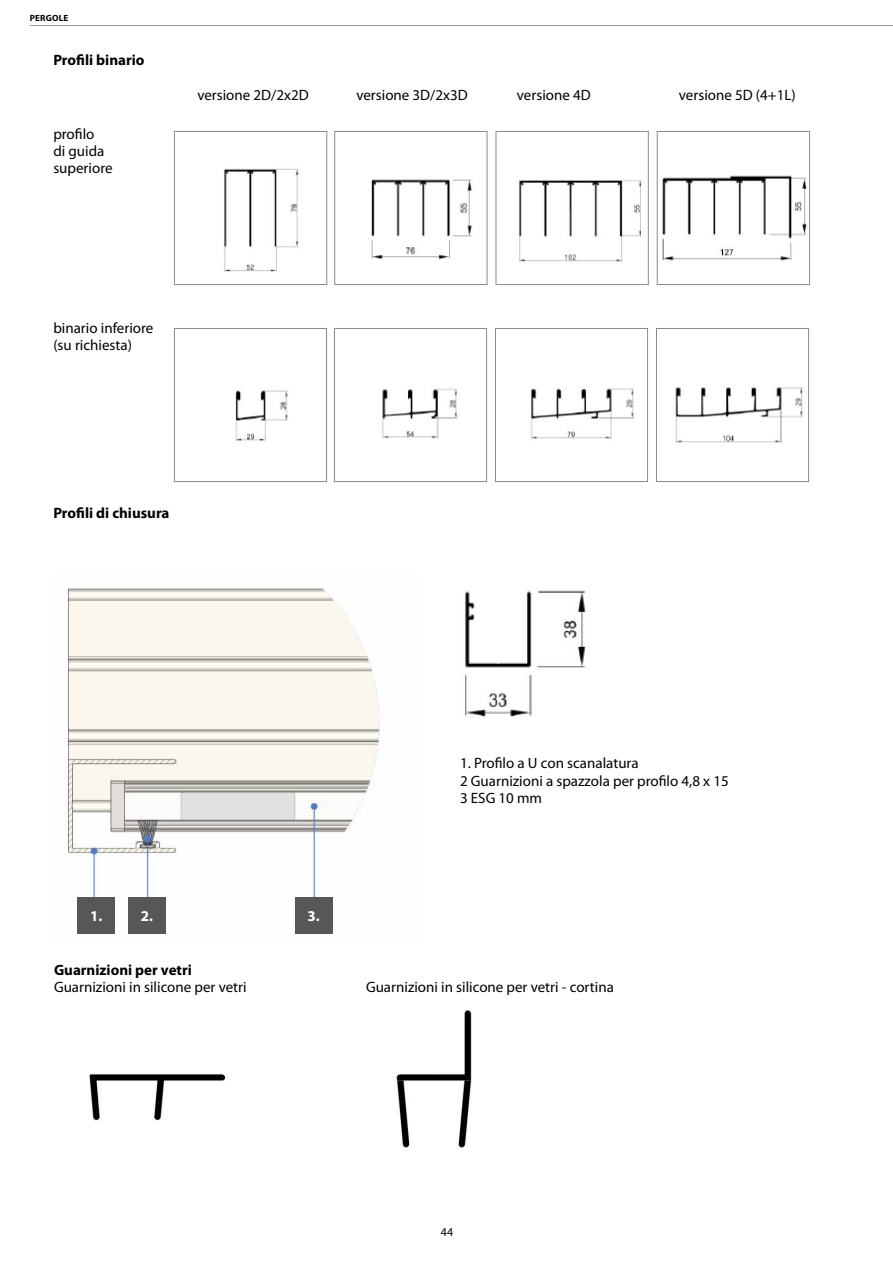
<style>
.page{position:relative;width:893px;height:1263px;background:#fff}
.page>*{position:absolute;margin:0;border:0;box-sizing:border-box;transform-origin:0 0}
.t1{font:15px/17.2px "Myriad Pro";color:#000}
.t2{font:700 15px "Myriad Pro";color:#000}
.t3{font:700 15px "Myriad Pro";color:#fff}
.t4{font:12px "Myriad Pro";color:#000}
.t5{font:700 9px "Myriad Pro";letter-spacing:.02em;color:#000}
</style>
<div class="page">
<hr style="left:30px;top:25px;width:863px;height:1px;background:#9b9998">
<img style="left:89px;top:1074px;width:137px;height:47px">
<img style="left:396px;top:1010px;width:76px;height:138px">
<img style="left:174px;top:131px;width:636px;height:154px">
<img style="left:174px;top:328px;width:636px;height:154px">
<img style="left:65px;top:588px;width:315px;height:347px">
<img style="left:465px;top:590px;width:121px;height:127px">
<div style="left:78px;top:897px;width:37px;height:36px;background:#575756"></div>
<div style="left:128px;top:897px;width:37px;height:36px;background:#575756"></div>
<div style="left:295px;top:897px;width:37px;height:36px;background:#575756"></div>
<p class="t5" style="left:30px;top:12px;width:40px">PERGOLE</p>
<p class="t2" style="left:53px;top:50px;width:93px">Profili binario</p>
<p class="t1" style="left:53px;top:125px;width:61px">profilo<br>di guida superiore</p>
<p class="t1" style="left:197px;top:86px;width:113px">versione 2D/2x2D</p>
<p class="t1" style="left:356px;top:86px;width:113px">versione 3D/2x3D</p>
<p class="t1" style="left:517px;top:86px;width:75px">versione 4D</p>
<p class="t1" style="left:679px;top:86px;width:118px">versione 5D (4+1L)</p>
<p class="t1" style="left:53px;top:319px;width:102px">binario inferiore (su richiesta)</p>
<p class="t2" style="left:53px;top:503px;width:118px">Profili di chiusura</p>
<p class="t1" style="left:460px;top:754px;width:270px">1. Profilo a U con scanalatura<br>2 Guarnizioni a spazzola per profilo 4,8 x 15<br>3 ESG 10 mm</p>
<p class="t3" style="left:90px;top:906px;width:14px">1.</p>
<p class="t3" style="left:141px;top:906px;width:14px">2.</p>
<p class="t3" style="left:307px;top:906px;width:14px">3.</p>
<p class="t2" style="left:54px;top:960px;width:139px">Guarnizioni per vetri</p>
<p class="t1" style="left:54px;top:978px;width:194px">Guarnizioni in silicone per vetri</p>
<p class="t1" style="left:366px;top:978px;width:249px">Guarnizioni in silicone per vetri - cortina</p>
<p class="t4" style="left:441px;top:1225px;width:14px">44</p>
</div>
